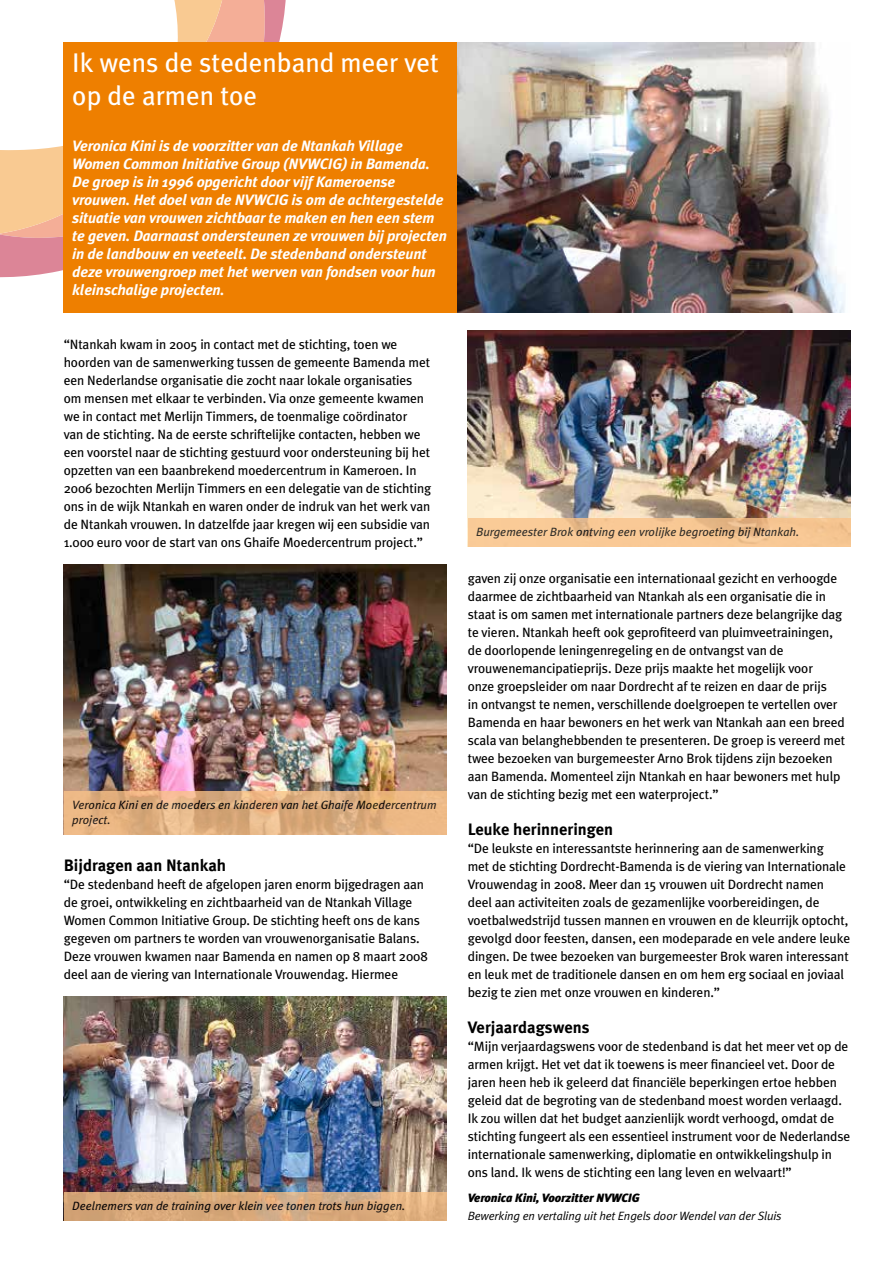
<style>
.page{position:relative;width:893px;height:1263px;background:#fff}
.page>*{position:absolute;margin:0;border:0;box-sizing:border-box;transform-origin:0 0}
.t1{font:27px/32.4px "Meta Plus";color:#fff}
.t2{font:700 16.5px "Meta Plus";color:#000}
.t3{font:italic 700 15px/18px "Meta Plus";letter-spacing:-.01em;color:#fff}
.t4{font:13.5px/18px "Meta Plus";letter-spacing:-.01em;color:#000}
.t5{font:italic 12px/15px "Meta Plus";color:#000}
.t6{font:italic 12px "Meta Plus Normal";letter-spacing:-.01em;color:#000}
.t7{font:italic 900 12px "Meta Plus";letter-spacing:-.01em;color:#000}
</style>
<div class="page">
<svg style="left:0;top:0;width:288px;height:279px"></svg>
<img style="left:64px;top:565px;width:382px;height:226px">
<svg style="left:64px;top:791px;width:382px;height:44px;background:#e2b181"></svg>
<div style="left:64px;top:43px;width:393px;height:270px;background:#ee7f00"></div>
<img style="left:457px;top:43px;width:388px;height:270px">
<img style="left:468px;top:331px;width:382px;height:187px">
<img style="left:64px;top:997px;width:382px;height:195px">
<svg style="left:64px;top:1192px;width:382px;height:28px;background:#d9aa7d"></svg>
<svg style="left:468px;top:518px;width:382px;height:29px;background:#f5c593"></svg>
<h1 class="t1" style="left:72px;top:46px;width:368px">Ik wens de stedenband meer vet op de armen toe</h1>
<p class="t3" style="left:72px;top:136px;width:376px">Veronica Kini is de voorzitter van de Ntankah Village Women Common Initiative Group (NVWCIG) in Bamenda.<br>De groep is in 1996 opgericht door vijf Kameroense vrouwen. Het doel van de NVWCIG is om de achtergestelde situatie van vrouwen zichtbaar te maken en hen een stem te geven. Daarnaast ondersteunen ze vrouwen bij projecten in de landbouw en veeteelt. De stedenband ondersteunt deze vrouwengroep met het werven van fondsen voor hun kleinschalige projecten.</p>
<p class="t4" style="left:64px;top:335px;width:369px">“Ntankah kwam in 2005 in contact met de stichting, toen we hoorden van de samenwerking tussen de gemeente Bamenda met een Nederlandse organisatie die zocht naar lokale organisaties om mensen met elkaar te verbinden. Via onze gemeente kwamen we in contact met Merlijn Timmers, de toenmalige coördinator<br>van de stichting. Na de eerste schriftelijke contacten, hebben we een voorstel naar de stichting gestuurd voor ondersteuning bij het opzetten van een baanbrekend moedercentrum in Kameroen. In 2006 bezochten Merlijn Timmers en een delegatie van de stichting ons in de wijk Ntankah en waren onder de indruk van het werk van de Ntankah vrouwen. In datzelfde jaar kregen wij een subsidie van 1.000 euro voor de start van ons Ghaife Moedercentrum project.”</p>
<p class="t5" style="left:72px;top:797px;width:366px">Veronica Kini en de moeders en kinderen van het Ghaife Moedercentrum project.</p>
<p class="t2" style="left:64px;top:855px;width:164px">Bijdragen aan Ntankah</p>
<p class="t4" style="left:64px;top:875px;width:365px">“De stedenband heeft de afgelopen jaren enorm bijgedragen aan de groei, ontwikkeling en zichtbaarheid van de Ntankah Village Women Common Initiative Group. De stichting heeft ons de kans gegeven om partners te worden van vrouwenorganisatie Balans.<br>Deze vrouwen kwamen naar Bamenda en namen op 8 maart 2008 deel aan de viering van Internationale Vrouwendag. Hiermee</p>
<p class="t5" style="left:72px;top:1198px;width:335px">Deelnemers van de training over klein vee tonen trots hun biggen.</p>
<p class="t5" style="left:476px;top:524px;width:325px">Burgemeester Brok ontving een vrolijke begroeting bij Ntankah.</p>
<p class="t4" style="left:468px;top:569px;width:379px">gaven zij onze organisatie een internationaal gezicht en verhoogde daarmee de zichtbaarheid van Ntankah als een organisatie die in staat is om samen met internationale partners deze belangrijke dag te vieren. Ntankah heeft ook geprofiteerd van pluimveetrainingen, de doorlopende leningenregeling en de ontvangst van de vrouwenemancipatieprijs. Deze prijs maakte het mogelijk voor<br>onze groepsleider om naar Dordrecht af te reizen en daar de prijs<br>in ontvangst te nemen, verschillende doelgroepen te vertellen over Bamenda en haar bewoners en het werk van Ntankah aan een breed scala van belanghebbenden te presenteren. De groep is vereerd met twee bezoeken van burgemeester Arno Brok tijdens zijn bezoeken aan Bamenda. Momenteel zijn Ntankah en haar bewoners met hulp van de stichting bezig met een waterproject.”</p>
<p class="t2" style="left:468px;top:819px;width:147px">Leuke herinneringen</p>
<p class="t4" style="left:468px;top:839px;width:384px">“De leukste en interessantste herinnering aan de samenwerking<br>met de stichting Dordrecht-Bamenda is de viering van Internationale Vrouwendag in 2008. Meer dan 15 vrouwen uit Dordrecht namen deel aan activiteiten zoals de gezamenlijke voorbereidingen, de voetbalwedstrijd tussen mannen en vrouwen en de kleurrijk optocht, gevolgd door feesten, dansen, een modeparade en vele andere leuke dingen. De twee bezoeken van burgemeester Brok waren interessant en leuk met de traditionele dansen en om hem erg sociaal en joviaal bezig te zien met onze vrouwen en kinderen.”</p>
<p class="t2" style="left:468px;top:1017px;width:123px">Verjaardagswens</p>
<p class="t4" style="left:468px;top:1037px;width:384px">“Mijn verjaardagswens voor de stedenband is dat het meer vet op de armen krijgt. Het vet dat ik toewens is meer financieel vet. Door de jaren heen heb ik geleerd dat financiële beperkingen ertoe hebben geleid dat de begroting van de stedenband moest worden verlaagd.<br>Ik zou willen dat het budget aanzienlijk wordt verhoogd, omdat de stichting fungeert als een essentieel instrument voor de Nederlandse internationale samenwerking, diplomatie en ontwikkelingshulp in ons land. Ik wens de stichting een lang leven en welvaart!”</p>
<p class="t7" style="left:468px;top:1191px;width:173px">Veronica Kini, Voorzitter NVWCIG</p>
<p class="t6" style="left:468px;top:1209px;width:315px">Bewerking en vertaling uit het Engels door Wendel van der Sluis</p>
</div>
